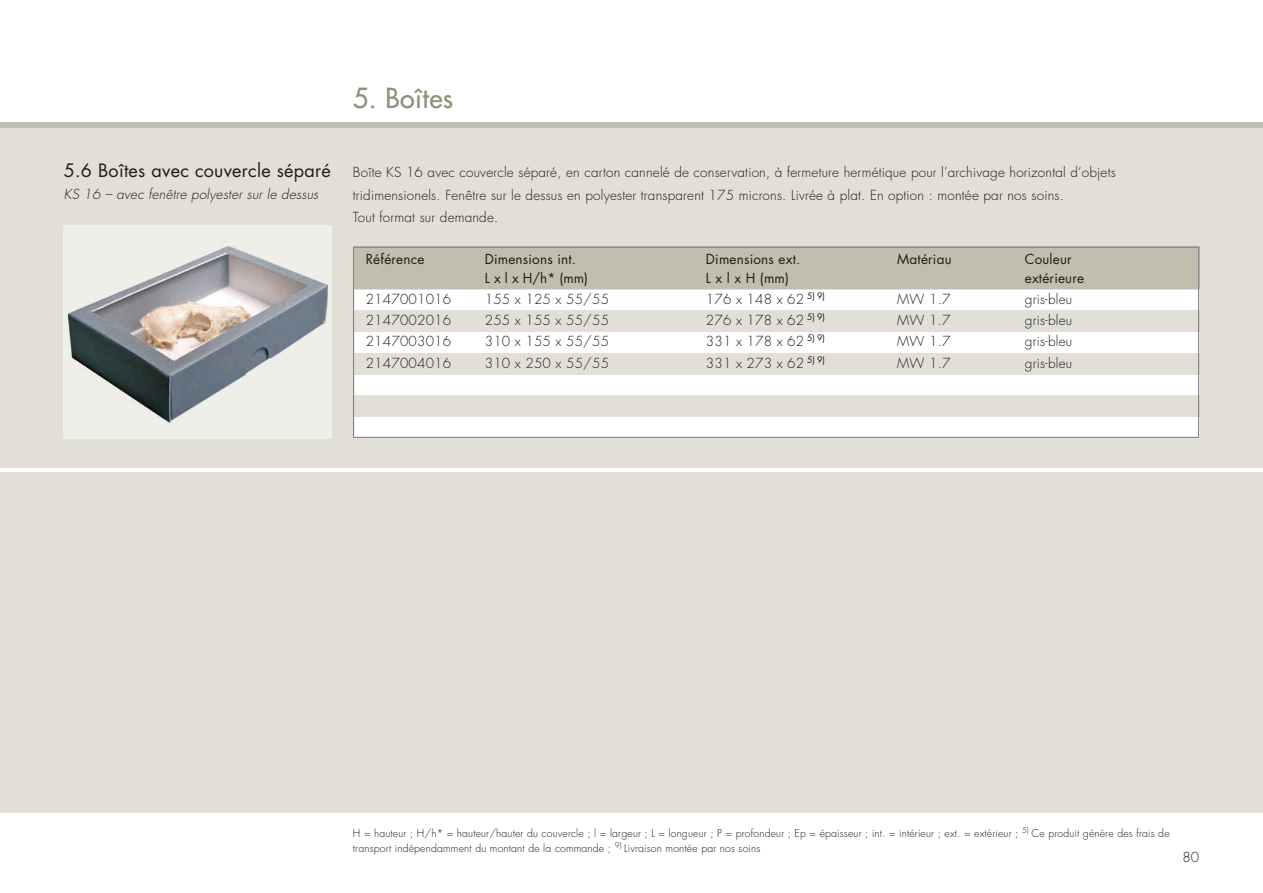
<style>
.page{position:relative;width:1263px;height:893px;background:#fff}
.page>*{position:absolute;margin:0;border:0;box-sizing:border-box;transform-origin:0 0}
.t1{font:500 27px "Futura Std";letter-spacing:.015em;color:#928f7a}
.t2{font:18px "Futura Std";letter-spacing:.015em;color:#1d1d1b}
.t3{font:300 13.5px/22.5px "Futura Std";letter-spacing:.015em;color:#1d1d1b}
.t4{font:13.5px "Futura Std";letter-spacing:.015em;color:#1d1d1b}
.t5{font:italic 300 13.5px "Futura Std";letter-spacing:.015em;color:#1d1d1b}
.t6{font:300 10.5px/15px "Futura Std";letter-spacing:.015em;color:#1d1d1b}
</style>
<div class="page">
<div style="left:0;top:128px;width:1263px;height:340px;background:#e1dfd6"></div>
<div style="left:0;top:473px;width:1263px;height:340px;background:#e1dfd6"></div>
<div style="left:0;top:122px;width:1263px;height:6px;background:#c0beae"></div>
<div style="left:353px;top:247px;width:846px;height:191px;background:#fff"></div>
<div style="left:353px;top:310px;width:846px;height:22px;background:#e1dfd6"></div>
<div style="left:353px;top:353px;width:846px;height:21px;background:#e1dfd6"></div>
<div style="left:353px;top:247px;width:846px;height:42px;background:#c0beae"></div>
<div style="left:353px;top:395px;width:846px;height:22px;background:#e1dfd6"></div>
<div style="left:353px;top:247px;width:846px;height:191px;border:1px solid #878787"></div>
<img style="left:64px;top:226px;width:268px;height:212px">
<h2 class="t2" style="left:64px;top:159px;width:269px">5.6 Boîtes avec couvercle séparé</h2>
<p class="t5" style="left:64px;top:186px;width:256px">KS 16 – avec fenêtre polyester sur le dessus</p>
<h1 class="t1" style="left:353px;top:81px;width:102px">5. Boîtes</h1>
<p class="t3" style="left:353px;top:161px;width:764px">Boîte KS 16 avec couvercle séparé, en carton cannelé de conservation, à fermeture hermétique pour l’archivage horizontal d‘objets tridimensionels. Fenêtre sur le dessus en polyester transparent 175 microns. Livrée à plat. En option : montée par nos soins.<br>Tout format sur demande.</p>
<p class="t4" style="left:366px;top:251px;width:60px">Référence</p>
<p class="t4" style="left:485px;top:251px;width:93px">Dimensions int.</p>
<p class="t4" style="left:706px;top:251px;width:96px">Dimensions ext.</p>
<p class="t4" style="left:897px;top:251px;width:56px">Matériau</p>
<p class="t4" style="left:1025px;top:251px;width:48px">Couleur</p>
<p class="t4" style="left:485px;top:269px;width:105px">L x l x H/h* (mm)</p>
<p class="t4" style="left:706px;top:269px;width:85px">L x l x H (mm)</p>
<p class="t4" style="left:1025px;top:269px;width:61px">extérieure</p>
<p class="t3" style="left:366px;top:288px;width:87px">2147001016</p>
<p class="t3" style="left:485px;top:288px;width:126px">155 x 125 x 55/55</p>
<p class="t3" style="left:706px;top:288px;width:121px">176 x 148 x 62 <sup>5)</sup> <sup>9)</sup></p>
<p class="t3" style="left:897px;top:288px;width:55px">MW 1.7</p>
<p class="t3" style="left:1025px;top:288px;width:49px">gris-bleu</p>
<p class="t3" style="left:366px;top:309px;width:87px">2147002016</p>
<p class="t3" style="left:485px;top:309px;width:126px">255 x 155 x 55/55</p>
<p class="t3" style="left:706px;top:309px;width:121px">276 x 178 x 62 <sup>5)</sup> <sup>9)</sup></p>
<p class="t3" style="left:897px;top:309px;width:55px">MW 1.7</p>
<p class="t3" style="left:1025px;top:309px;width:49px">gris-bleu</p>
<p class="t3" style="left:366px;top:331px;width:87px">2147003016</p>
<p class="t3" style="left:485px;top:331px;width:126px">310 x 155 x 55/55</p>
<p class="t3" style="left:706px;top:331px;width:121px">331 x 178 x 62 <sup>5)</sup> <sup>9)</sup></p>
<p class="t3" style="left:897px;top:331px;width:55px">MW 1.7</p>
<p class="t3" style="left:1025px;top:331px;width:49px">gris-bleu</p>
<p class="t3" style="left:366px;top:352px;width:87px">2147004016</p>
<p class="t3" style="left:485px;top:352px;width:126px">310 x 250 x 55/55</p>
<p class="t3" style="left:706px;top:352px;width:121px">331 x 273 x 62 <sup>5)</sup> <sup>9)</sup></p>
<p class="t3" style="left:897px;top:352px;width:55px">MW 1.7</p>
<p class="t3" style="left:1025px;top:352px;width:49px">gris-bleu</p>
<p class="t6" style="left:353px;top:826px;width:818px">H = hauteur ; H/h* = hauteur/hauter du couvercle ; l = largeur ; L = longueur ; P = profondeur ; Ep = épaisseur ; int. = intérieur ; ext. = extérieur ; <sup>5)</sup> Ce produit génère des frais de transport indépendamment du montant de la commande ; <sup>9)</sup> Livraison montée par nos soins</p>
<p class="t3" style="left:1182px;top:846px;width:18px">80</p>
</div>
